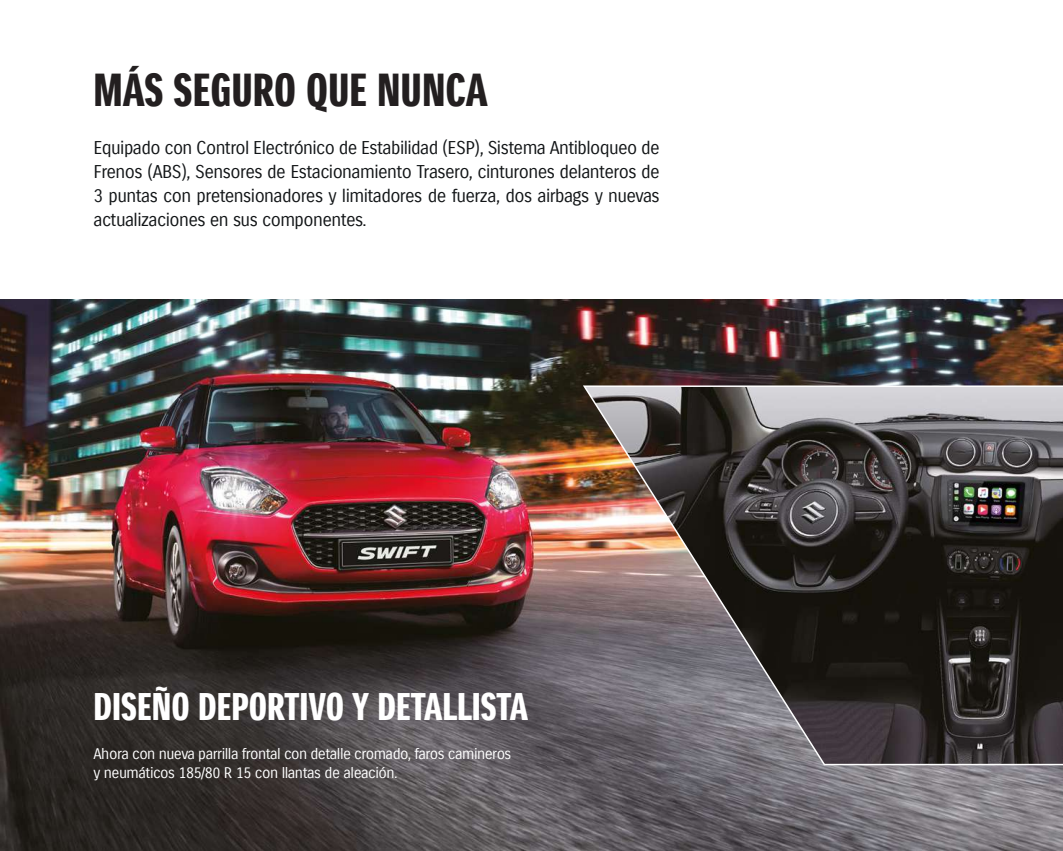
<style>
.page{position:relative;width:1063px;height:851px;background:#fff}
.page>*{position:absolute;margin:0;border:0;box-sizing:border-box;transform-origin:0 0}
.t1{font:45px "Suzuki PRO Headline";color:#231f20}
.t2{font:37.5px "Suzuki PRO Headline";color:#fff}
.t3{font:18px/24px "Suzuki PRO Regular";letter-spacing:-.03em;color:#111416;text-align:justify}
.t4{font:15px/19.5px "Suzuki PRO Regular";letter-spacing:-.035em;color:#fff}
</style>
<div class="page">
<img style="left:0;top:300px;width:1063px;height:550px">
<svg style="left:582px;top:384px;width:481px;height:382px;background:#554e4d"></svg>
<h1 class="t1" style="left:94px;top:63px;width:396px">MÁS SEGURO QUE NUNCA</h1>
<p class="t3" style="left:94px;top:136px;width:568px">Equipado con Control Electrónico de Estabilidad (ESP), Sistema Antibloqueo de Frenos (ABS), Sensores de Estacionamiento Trasero, cinturones delanteros de 3 puntas con pretensionadores y limitadores de fuerza, dos airbags y nuevas actualizaciones en sus componentes.</p>
<h2 class="t2" style="left:94px;top:683px;width:436px">DISEÑO DEPORTIVO Y DETALLISTA</h2>
<p class="t4" style="left:94px;top:743px;width:419px">Ahora con nueva parrilla frontal con detalle cromado, faros camineros y neumáticos 185/80 R 15 con llantas de aleación.</p>
</div>
